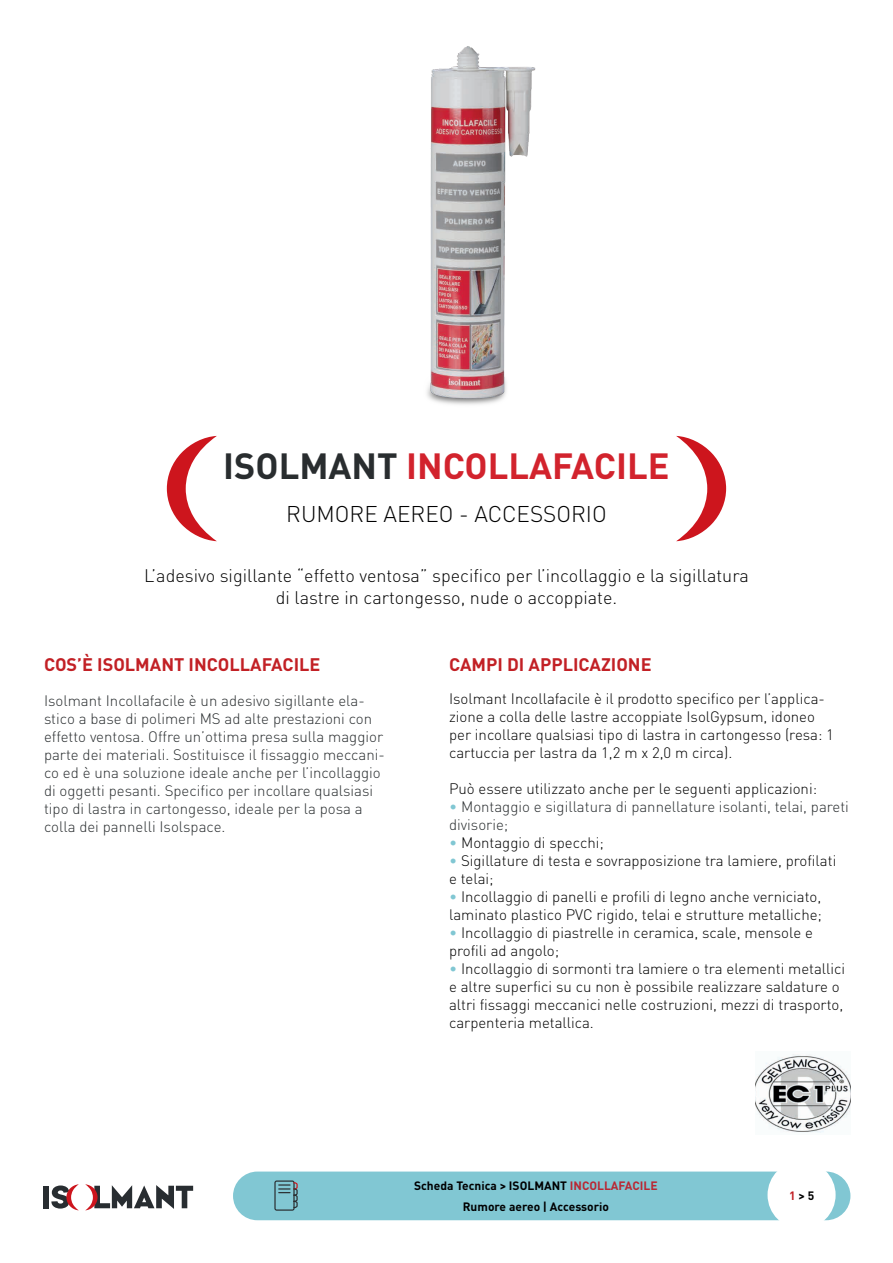
<style>
.page{position:relative;width:893px;height:1263px;background:#fff}
.page>*{position:absolute;margin:0;border:0;box-sizing:border-box;transform-origin:0 0}
.t1{font:700 36px "DIN Pro";color:#d2232d}
.t2{font:300 22.5px "DIN Pro";color:#000001}
.t3{font:300 18px/21.6px "DIN Pro";color:#000001;text-align:center}
.t4{font:700 18px "DIN Pro";color:#c22025}
.t5{font:300 15px/18px "DIN Pro";color:#000001}
.t6{font:300 15px/18px "DIN Pro";color:#292d2f}
.t7{font:700 12px "DIN Pro";color:#000001}
.s1{color:#292d2f}
.s2{color:#81c7d3}
.s3{color:#b92834}
.s4{color:#c22025}
</style>
<div class="page">
<div style="left:233px;top:1171px;width:617px;height:49px;background:#81c7d3;border-radius:24px"></div>
<div style="left:43px;top:1186px;width:6px;height:22px;background:#282d31"></div>
<svg style="left:85px;top:1184px;width:108px;height:26px"></svg>
<svg style="left:51px;top:1184px;width:28px;height:26px"></svg>
<svg style="left:274px;top:1180px;width:24px;height:31px"></svg>
<div style="left:767px;top:1161px;width:69px;height:68px;background:#fff;border-radius:50%"></div>
<svg style="left:167px;top:436px;width:50px;height:105px"></svg>
<svg style="left:676px;top:436px;width:50px;height:105px"></svg>
<img style="left:756px;top:1054px;width:94px;height:79px">
<img style="left:427px;top:46px;width:109px;height:359px">
<h1 class="t1" style="left:223px;top:436px;width:448px"><span class="s1">ISOLMANT</span> INCOLLAFACILE</h1>
<h2 class="t2" style="left:286px;top:496px;width:322px">RUMORE AEREO - ACCESSORIO</h2>
<p class="t3" style="left:144px;top:563px;width:606px">L’adesivo sigillante “effetto ventosa” specifico per l’incollaggio e la sigillatura di lastre in cartongesso, nude o accoppiate.</p>
<p class="t4" style="left:44px;top:650px;width:278px">COS’È ISOLMANT INCOLLAFACILE</p>
<p class="t6" style="left:44px;top:690px;width:342px">Isolmant Incollafacile è un adesivo sigillante ela&shy;stico a base di polimeri MS ad alte prestazioni con effetto ventosa. Offre un’ottima presa sulla maggior parte dei materiali. Sostituisce il fissaggio meccani&shy;co ed è una soluzione ideale anche per l’incollaggio di oggetti pesanti. Specifico per incollare qualsiasi tipo di lastra in cartongesso, ideale per la posa a colla dei pannelli Isolspace.</p>
<p class="t4" style="left:449px;top:650px;width:204px">CAMPI DI APPLICAZIONE</p>
<p class="t5" style="left:449px;top:688px;width:386px">Isolmant Incollafacile è il prodotto specifico per l’applica&shy;zione a colla delle lastre accoppiate IsolGypsum, idoneo per incollare qualsiasi tipo di lastra in cartongesso (resa: 1 cartuccia per lastra da 1,2 m x 2,0 m circa).</p>
<p class="t5" style="left:449px;top:778px;width:369px">Può essere utilizzato anche per le seguenti applicazioni:</p>
<p class="t6" style="left:449px;top:796px;width:401px"><span class="s2">•</span> Montaggio e sigillatura di pannellature isolanti, telai, pareti divisorie;</p>
<p class="t5" style="left:449px;top:832px;width:156px"><span class="s2">•</span> Montaggio di specchi;</p>
<p class="t5" style="left:449px;top:850px;width:389px"><span class="s2">•</span> Sigillature di testa e sovrapposizione tra lamiere, profilati e telai;</p>
<p class="t5" style="left:449px;top:886px;width:374px"><span class="s2">•</span> Incollaggio di panelli e profili di legno anche verniciato, laminato plastico PVC rigido, telai e strutture metalliche;</p>
<p class="t5" style="left:449px;top:922px;width:365px"><span class="s2">•</span> Incollaggio di piastrelle in ceramica, scale, mensole e profili ad angolo;</p>
<p class="t5" style="left:449px;top:958px;width:398px"><span class="s2">•</span> Incollaggio di sormonti tra lamiere o tra elementi metallici e altre superfici su cu non è possibile realizzare saldature o altri fissaggi meccanici nelle costruzioni, mezzi di trasporto, carpenteria metallica.</p>
<p class="t7" style="left:414px;top:1176px;width:245px">Scheda Tecnica &gt; ISOLMANT <span class="s3">INCOLLAFACILE</span></p>
<p class="t7" style="left:463px;top:1196px;width:148px">Rumore aereo | Accessorio</p>
<p class="t7" style="left:789px;top:1186px;width:27px"><span class="s4">1</span> &gt; 5</p>
</div>
